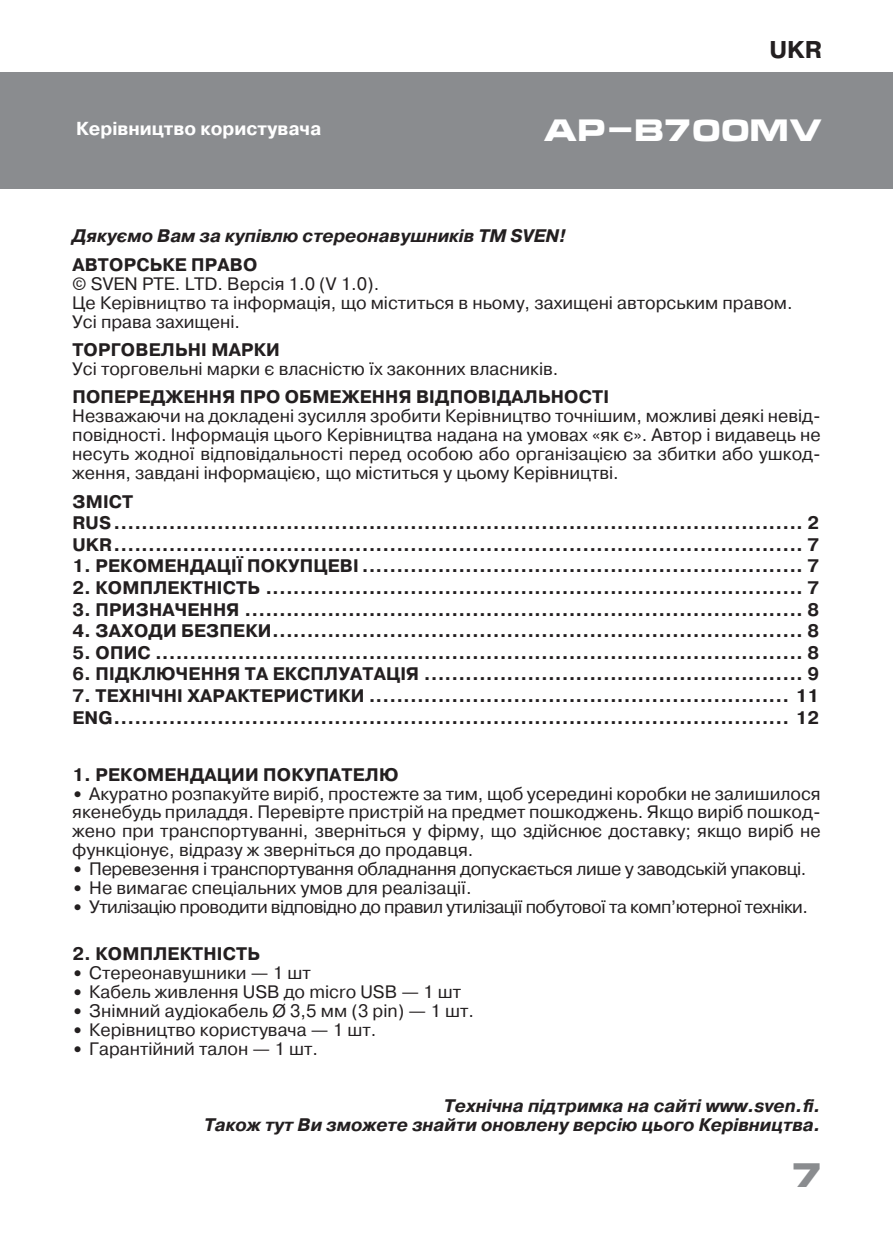
<style>
.page{position:relative;width:893px;height:1259px;background:#fff}
.page>*{position:absolute;margin:0;border:0;box-sizing:border-box;transform-origin:0 0}
.t1{font:700 33px "Micra";color:#8a8c8f}
.t2{font:700 30px "Micra";letter-spacing:-.05em;color:#fff}
.t3{font:700 24.3px "Pragmatica";color:#231f20}
.t4{font:700 18.9px "Pragmatica";color:#fff}
.t5{font:700 18.3px/21.6px "Pragmatica";letter-spacing:.01em;color:#231f20}
.t6{font:italic 700 18.3px/18.9px "Pragmatica";color:#231f20;text-align:right}
.t7{font:18px/18.9px "Pragmatica";color:#231f20;text-align:justify}
.t8{font:18px "Pragmatica";letter-spacing:-.03em;color:#231f20}
.t9{font:18px "Pragmatica";letter-spacing:-.02em;color:#231f20}
.s1{font-weight:700;font-size:16.5px}
</style>
<div class="page">
<div style="left:0;top:72px;width:893px;height:117px;background:#8a8c8f"></div>
<h3 class="t3" style="left:769px;top:34px;width:54px">UKR</h3>
<p class="t4" style="left:76px;top:116px;width:247px">Керівництво користувача</p>
<h2 class="t2" style="left:543px;top:114px;width:280px">AP-B700MV</h2>
<p class="t6" style="left:72px;top:227px;width:495px">Дякуємо Вам за купівлю стереонавушників ТМ SVEN!</p>
<p class="t5" style="left:72px;top:254px;width:187px">АВТОРСЬКЕ ПРАВО</p>
<p class="t7" style="left:72px;top:274px;width:722px;text-align:left">© SVEN PTE. LTD. Версія 1.0 (V 1.0).<br>Це Керівництво та інформація, що міститься в ньому, захищені авторським правом.<br>Усі права захищені.</p>
<p class="t5" style="left:72px;top:339px;width:209px">ТОРГОВЕЛЬНІ МАРКИ</p>
<p class="t7" style="left:72px;top:360px;width:488px">Усі торговельні марки є власністю їх законних власників.</p>
<p class="t5" style="left:72px;top:386px;width:538px">ПОПЕРЕДЖЕННЯ ПРО ОБМЕЖЕННЯ ВІДПОВІДАЛЬНОСТІ</p>
<p class="t7" style="left:72px;top:407px;width:750px">Незважаючи на докладені зусилля зробити Керівництво точнішим, можливі деякі невід&shy;повідності. Інформація цього Керівництва надана на умовах «як є». Автор і видавець не несуть жодної відповідальності перед особою або організацією за збитки або ушкод&shy;ження, завдані інформацією, що міститься у цьому Керівництві.</p>
<p class="t5" style="left:72px;top:491px;width:748px">ЗМІСТ<br>RUS.................................................................................................... 2<br>UKR.................................................................................................... 7</p>
<p class="t5" style="left:72px;top:555px;width:748px">1. РЕКОМЕНДАЦІЇ ПОКУПЦЕВІ ................................................................ 7</p>
<p class="t5" style="left:72px;top:577px;width:748px">2. КОМПЛЕКТНІСТЬ .............................................................................. 7</p>
<p class="t5" style="left:72px;top:599px;width:748px">3. ПРИЗНАЧЕННЯ ................................................................................. 8</p>
<p class="t5" style="left:72px;top:620px;width:748px">4. ЗАХОДИ БЕЗПЕКИ............................................................................. 8</p>
<p class="t5" style="left:72px;top:642px;width:748px">5. ОПИС .............................................................................................. 8</p>
<p class="t5" style="left:72px;top:663px;width:748px">6. ПІДКЛЮЧЕННЯ ТА ЕКСПЛУАТАЦІЯ ....................................................... 9</p>
<p class="t5" style="left:72px;top:685px;width:748px">7. ТЕХНІЧНІ ХАРАКТЕРИСТИКИ ............................................................. 11<br>ENG.................................................................................................. 12</p>
<p class="t5" style="left:72px;top:764px;width:328px">1. РЕКОМЕНДАЦИИ ПОКУПАТЕЛЮ</p>
<p class="t7" style="left:72px;top:784px;width:750px"><span class="s1">•</span> Акуратно розпакуйте виріб, простежте за тим, щоб усередині коробки не залишилося якенебудь приладдя. Перевірте пристрій на предмет пошкоджень. Якщо виріб пошкод&shy;жено при транспортуванні, зверніться у фірму, що здійснює доставку; якщо виріб не функціонує, відразу ж зверніться до продавця.</p>
<p class="t9" style="left:72px;top:858px;width:736px"><span class="s1">•</span> Перевезення і транспортування обладнання допускається лише у заводській упаковці.</p>
<p class="t7" style="left:72px;top:879px;width:401px"><span class="s1">•</span> Не вимагає спеціальних умов для реалізації.</p>
<p class="t8" style="left:72px;top:895px;width:737px"><span class="s1">•</span> Утилізацію проводити відповідно до правил утилізації побутової та комп’ютерної техніки.</p>
<p class="t5" style="left:72px;top:943px;width:189px">2. КОМПЛЕКТНІСТЬ</p>
<p class="t7" style="left:72px;top:964px;width:240px"><span class="s1">•</span> Стереонавушники — 1 шт</p>
<p class="t7" style="left:72px;top:983px;width:390px"><span class="s1">•</span> Кабель живлення USB до micro USB — 1 шт</p>
<p class="t7" style="left:72px;top:1002px;width:403px"><span class="s1">•</span> Знімний аудіокабель Ø 3,5 мм (3 pin) — 1 шт.</p>
<p class="t7" style="left:72px;top:1020px;width:306px"><span class="s1">•</span> Керівництво користувача — 1 шт.</p>
<p class="t7" style="left:72px;top:1039px;width:247px"><span class="s1">•</span> Гарантійний талон — 1 шт.</p>
<p class="t6" style="left:204px;top:1096px;width:618px">Технічна підтримка на сайті www.sven.fi.<br>Також тут Ви зможете знайти оновлену версію цього Керівництва.</p>
<h1 class="t1" style="left:790px;top:1157px;width:35px">7</h1>
</div>
